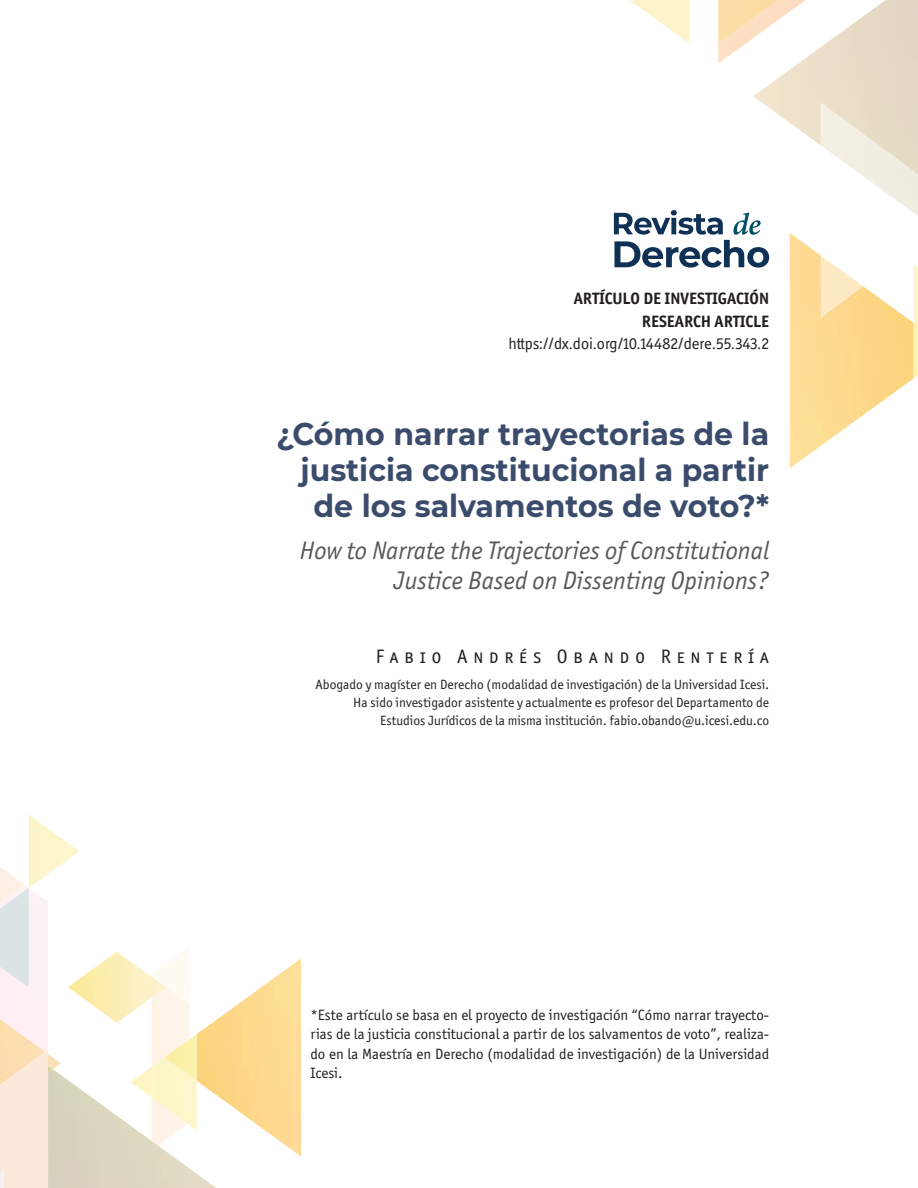
<style>
.page{position:relative;width:918px;height:1188px;background:#fff}
.page>*{position:absolute;margin:0;border:0;box-sizing:border-box;transform-origin:0 0}
.Tit_artículo_esp{font:700 31.2px/36px "Montserrat";color:#3a4b6c;text-align:right;scale:.96 1}
.Tit_artículo_ing{font:italic 25.5px/30px "Officina Sans ITC Std";color:#57585a;text-align:right}
.Autor_1{font:19.5px "Officina Sans ITC Std";letter-spacing:.3em;color:#231f20}
.Doi_artículo{font:16.5px "Officina Display ITC Std";letter-spacing:-.01em;color:#231f20}
.Clase_de_artículo{font:700 16.5px "Officina Sans ITC Std";color:#231f20}
.Notas_al_pie{font:15px/19.5px "Officina Sans ITC Std";color:#231f20;text-align:justify}
.Datos_autor{font:13.5px/18px "Officina Sans ITC Std";color:#231f20;text-align:right}
</style>
<div class="page">
<svg style="left:630px;top:0;width:59px;height:43px"></svg>
<img style="left:718px;top:43px;width:28px;height:20px">
<img style="left:718px;top:0;width:35px;height:43px">
<img style="left:753px;top:0;width:165px;height:301px">
<img style="left:790px;top:233px;width:124px;height:235px">
<img style="left:914px;top:318px;width:4px;height:5px">
<img style="left:914px;top:323px;width:4px;height:55px">
<img style="left:0;top:867px;width:24px;height:21px">
<img style="left:29px;top:815px;width:50px;height:73px">
<svg style="left:0;top:888px;width:29px;height:99px;background:#e2e5e6"></svg>
<img style="left:48px;top:1075px;width:168px;height:113px">
<img style="left:197px;top:958px;width:104px;height:199px">
<img style="left:0;top:1019px;width:61px;height:89px">
<img style="left:48px;top:1058px;width:5px;height:23px">
<img style="left:131px;top:1057px;width:66px;height:73px">
<img style="left:165px;top:1034px;width:32px;height:47px">
<img style="left:68px;top:952px;width:98px;height:71px">
<svg style="left:0;top:1049px;width:48px;height:139px;background:#fce7d4"></svg>
<svg style="left:821px;top:102px;width:97px;height:216px"></svg>
<svg style="left:614px;top:210px;width:155px;height:58px"></svg>
<p class="Clase_de_artículo" style="left:574px;top:288px;width:197px">ARTÍCULO DE INVESTIGACIÓN</p>
<p class="Clase_de_artículo" style="left:642px;top:311px;width:129px">RESEARCH ARTICLE</p>
<p class="Doi_artículo" style="left:508px;top:334px;width:262px">https://dx.doi.org/10.14482/dere.55.343.2</p>
<p class="Tit_artículo_esp" style="left:277px;top:414px;width:515px">¿Cómo narrar trayectorias de la justicia constitucional a partir de los salvamentos de voto?*</p>
<p class="Tit_artículo_ing" style="left:300px;top:536px;width:471px">How to Narrate the Trajectories of Constitutional<br>Justice Based on Dissenting Opinions?</p>
<p class="Autor_1" style="left:376px;top:645px;width:395px">Fabio Andrés Obando Rentería</p>
<p class="Datos_autor" style="left:316px;top:676px;width:455px">Abogado y magíster en Derecho (modalidad de investigación) de la Universidad Icesi.<br>Ha sido investigador asistente y actualmente es profesor del Departamento de<br>Estudios Jurídicos de la misma institución. fabio.obando@u.icesi.edu.co</p>
<p class="Notas_al_pie" style="left:310px;top:1005px;width:460px">*Este artículo se basa en el proyecto de investigación “Cómo narrar trayecto&shy;rias de la justicia constitucional a partir de los salvamentos de voto”, realiza&shy;do en la Maestría en Derecho (modalidad de investigación) de la Universidad Icesi.</p>
</div>
